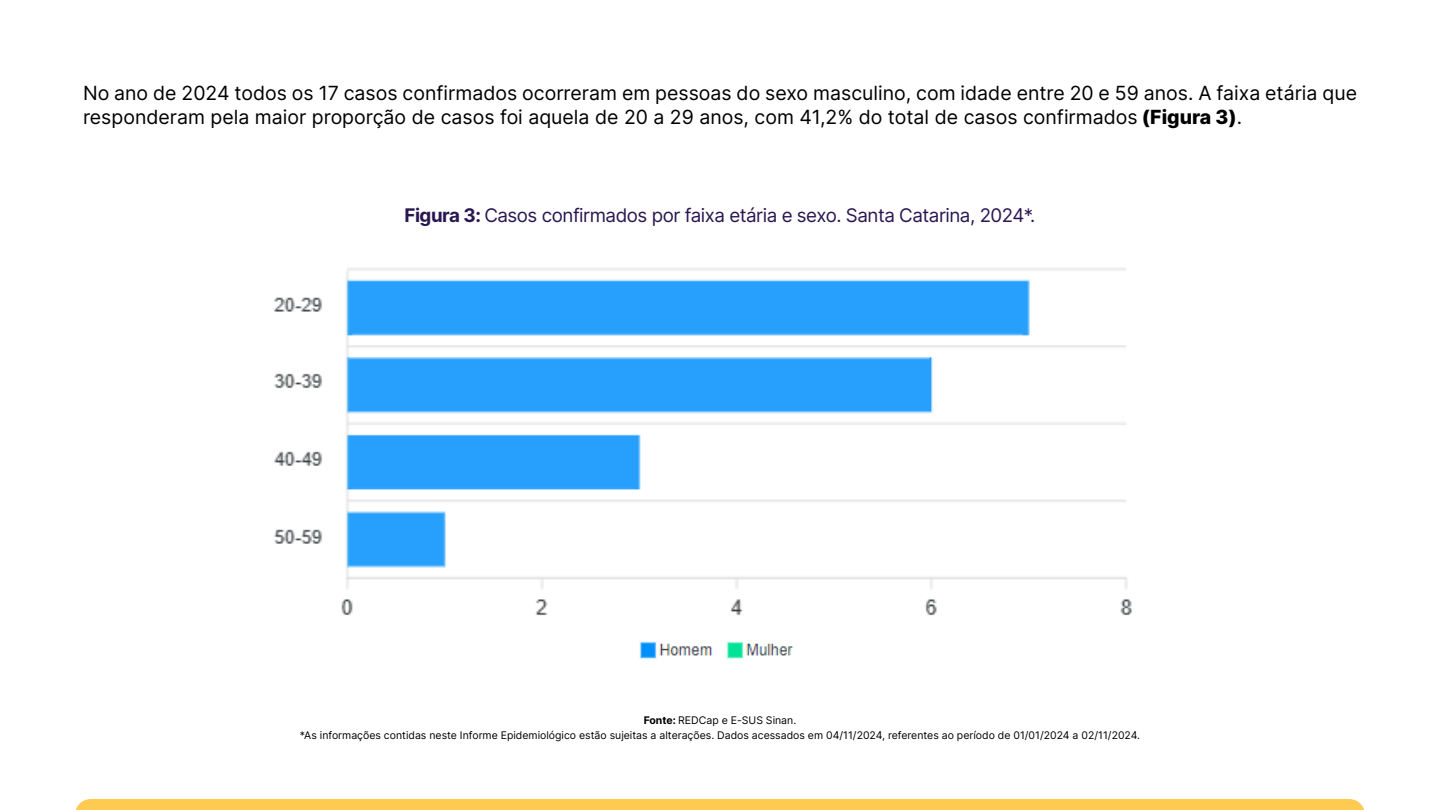
<style>
.page{position:relative;width:1440px;height:810px;background:#fff}
.page>*{position:absolute;margin:0;border:0;box-sizing:border-box;transform-origin:0 0}
.t1{font:19.5px/24px "Inter";color:#000}
.t2{font:18.75px "Inter";letter-spacing:-.025em;color:#291751}
.t3{font:10.5px/14.2px "Inter";color:#000;text-align:center}
.s1{font-weight:800}
.s2{font-weight:700}
</style>
<div class="page">
<img style="left:274px;top:268px;width:859px;height:348px">
<img style="left:639px;top:641px;width:155px;height:18px">
<div style="left:76px;top:799px;width:1288px;height:11px;background:#ffca52"></div>
<p class="t1" style="left:83px;top:80px;width:1276px">No ano de 2024 todos os 17 casos confirmados ocorreram em pessoas do sexo masculino, com idade entre 20 e 59 anos. A faixa etária que responderam pela maior proporção de casos foi aquela de 20 a 29 anos, com 41,2% do total de casos confirmados <span class="s1">(Figura 3)</span>.</p>
<p class="t2" style="left:405px;top:202px;width:632px"><span class="s2">Figura 3:</span> Casos confirmados por faixa etária e sexo. Santa Catarina, 2024*.</p>
<p class="t3" style="left:300px;top:713px;width:842px"><span class="s2">Fonte:</span> REDCap e E-SUS Sinan.<br>*As informações contidas neste Informe Epidemiológico estão sujeitas a alterações. Dados acessados em 04/11/2024, referentes ao período de 01/01/2024 a 02/11/2024.</p>
</div>
